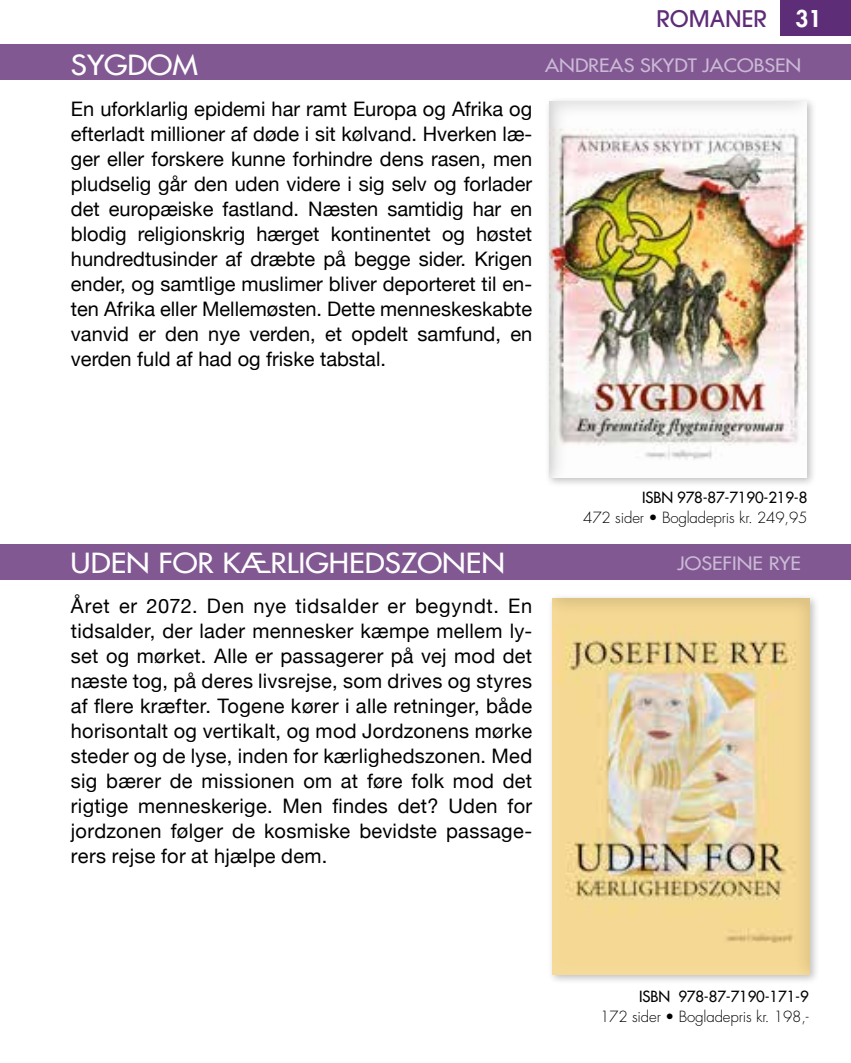
<style>
.page{position:relative;width:851px;height:1063px;background:#fff}
.page>*{position:absolute;margin:0;border:0;box-sizing:border-box;transform-origin:0 0}
.t1{font:27px "Futura";color:#fff;scale:1.11 1}
.t2{font:500 22.5px "Avant Garde";color:#5e2d78}
.t3{font:800 22.5px "Futura";color:#fff}
.t4{font:20px/25px "Helvetica Neue";color:#000;text-align:justify}
.t5{font:18px "Futura";color:#cabad5;scale:1.11 1}
.t6{font:300 15px "Futura";letter-spacing:-.01em;color:#000}
.t7{font:15px "Futura";letter-spacing:-.01em;color:#000}
</style>
<div class="page">
<div style="left:780px;top:0;width:70px;height:35px;background:#5e2d78"></div>
<div style="left:0;top:45px;width:850px;height:35px;background:#825893"></div>
<div style="left:0;top:544px;width:850px;height:36px;background:#825893"></div>
<div style="left:544px;top:96px;width:272px;height:392px;background:#000;opacity:.25"></div>
<div style="left:549px;top:99px;width:261px;height:383px;background:#000;opacity:.15"></div>
<div style="left:547px;top:593px;width:273px;height:392px;background:#000;opacity:.25"></div>
<div style="left:552px;top:596px;width:261px;height:383px;background:#000;opacity:.15"></div>
<p class="t2" style="left:656px;top:4px;width:112px">ROMANER</p>
<p class="t3" style="left:795px;top:3px;width:28px">31</p>
<h1 class="t1" style="left:71px;top:47px;width:116px">SYGDOM</h1>
<p class="t5" style="left:545px;top:54px;width:232px">ANDREAS SKYDT JACOBSEN</p>
<p class="t4" style="left:71px;top:97px;width:463px">En uforklarlig epidemi har ramt Europa og Afrika og efterladt millioner af døde i sit kølvand. Hverken læ&shy;ger eller forskere kunne forhindre dens rasen, men pludselig går den uden videre i sig selv og forlader det europæiske fastland. Næsten samtidig har en blodig religionskrig hærget kontinentet og høstet hundredtusinder af dræbte på begge sider. Krigen ender, og samtlige muslimer bliver deporteret til en&shy;ten Afrika eller Mellemøsten. Dette menneskeskabte vanvid er den nye verden, et opdelt samfund, en verden fuld af had og friske tabstal.</p>
<p class="t7" style="left:642px;top:487px;width:167px">ISBN 978-87-7190-219-8</p>
<p class="t6" style="left:583px;top:508px;width:226px">472 sider • Bogladepris kr. 249,95</p>
<h1 class="t1" style="left:71px;top:545px;width:393px">UDEN FOR KÆRLIGHEDSZONEN</h1>
<p class="t5" style="left:677px;top:552px;width:113px">JOSEFINE RYE</p>
<p class="t4" style="left:71px;top:594px;width:463px">Året er 2072. Den nye tidsalder er begyndt. En tidsalder, der lader mennesker kæmpe mellem ly&shy;set og mørket. Alle er passagerer på vej mod det næste tog, på deres livsrejse, som drives og styres af flere kræfter. Togene kører i alle retninger, både horisontalt og vertikalt, og mod Jordzonens mørke steder og de lyse, inden for kærlighedszonen. Med sig bærer de missionen om at føre folk mod det rigtige menneskerige. Men findes det? Uden for jordzonen følger de kosmiske bevidste passage&shy;rers rejse for at hjælpe dem.</p>
<p class="t7" style="left:639px;top:987px;width:171px">ISBN 978-87-7190-171-9</p>
<p class="t6" style="left:600px;top:1007px;width:210px">172 sider • Bogladepris kr. 198,-</p>
</div>
